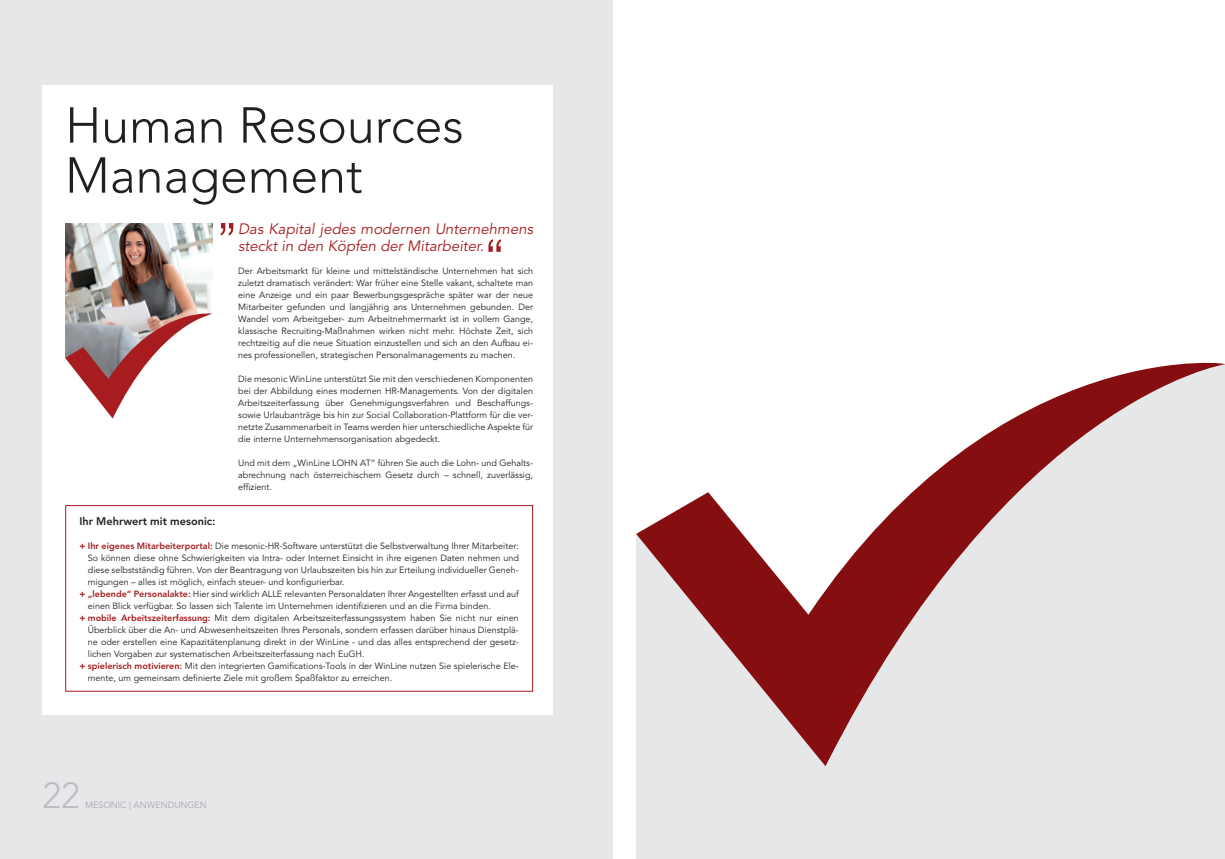
<style>
.page{position:relative;width:1225px;height:859px;background:#fff}
.page>*{position:absolute;margin:0;border:0;box-sizing:border-box;transform-origin:0 0}
.t1{font:300 50px "Avenir LT Pro";color:#231f20}
.t2{font:300 36px "Avenir LT Pro";color:#bcbdc0}
.t3{font:italic 15px/17px "Avenir LT Pro";color:#a61c1f}
.t4{font:800 11px "Avenir LT Pro";color:#231f20}
.t5{font:9px/12px "Avenir LT Pro";color:#231f20;text-align:justify}
.t6{font:9px "Avenir LT Pro";color:#a8a9ad}
.s1{font-weight:900;color:#a61c1f}
.s2{font-weight:800;color:#a61c1f}
</style>
<div class="page">
<div style="left:0;top:0;width:612px;height:859px;background:#e6e7e9"></div>
<div style="left:43px;top:85px;width:510px;height:629px;background:#fff"></div>
<img style="left:65px;top:223px;width:148px;height:81px">
<svg style="left:65px;top:304px;width:148px;height:115px"></svg>
<svg style="left:221px;top:223px;width:12px;height:12px"></svg>
<svg style="left:488px;top:239px;width:13px;height:13px"></svg>
<div style="left:65px;top:505px;width:468px;height:187px;border:1px solid #a61c1f"></div>
<div style="left:636px;top:780px;width:589px;height:79px;background:#e6e7e9"></div>
<div style="left:636px;top:766px;width:589px;height:14px;background:#e6e7e9"></div>
<svg style="left:636px;top:362px;width:589px;height:404px;fill:#e6e7e9"></svg>
<div style="left:1140px;top:635px;width:54px;height:73px;background:#e6e7e9"></div>
<div style="left:930px;top:748px;width:54px;height:32px;background:#e6e7e9"></div>
<p class="t1" style="left:65px;top:96px;width:400px">Human Resources</p>
<p class="t1" style="left:65px;top:146px;width:299px">Management</p>
<p class="t3" style="left:238px;top:221px;width:296px">Das Kapital jedes modernen Unternehmens steckt in den Köpfen der Mitarbeiter.</p>
<p class="t5" style="left:238px;top:265px;width:296px">Der Arbeitsmarkt für kleine und mittelständische Unternehmen hat sich zuletzt dramatisch verändert: War früher eine Stelle vakant, schaltete man eine Anzeige und ein paar Bewerbungsgespräche später war der neue Mitarbeiter gefunden und langjährig ans Unternehmen gebunden. Der Wandel vom Arbeitgeber- zum Arbeitnehmermarkt ist in vollem Gange, klassische Recruiting-Maßnahmen wirken nicht mehr. Höchste Zeit, sich rechtzeitig auf die neue Situation einzustellen und sich an den Aufbau ei&shy;nes professionellen, strategischen Personalmanagements zu machen.</p>
<p class="t5" style="left:238px;top:373px;width:296px">Die mesonic WinLine unterstützt Sie mit den verschiedenen Komponenten bei der Abbildung eines modernen HR-Managements. Von der digitalen Arbeitszeiterfassung über Genehmigungsverfahren und Beschaffungs&shy;sowie Urlaubanträge bis hin zur Social Collaboration-Plattform für die ver&shy;netzte Zusammenarbeit in Teams werden hier unterschiedliche Aspekte für die interne Unternehmensorganisation abgedeckt.</p>
<p class="t5" style="left:238px;top:457px;width:296px">Und mit dem „WinLine LOHN AT“ führen Sie auch die Lohn- und Gehalts&shy;abrechnung nach österreichischem Gesetz durch – schnell, zuverlässig, effizient.</p>
<p class="t4" style="left:79px;top:515px;width:138px">Ihr Mehrwert mit mesonic:</p>
<p class="t5" style="left:88px;top:540px;width:432px;text-indent:-9px"><span class="s1">+</span> <span class="s2">Ihr eigenes Mitarbeiterportal:</span> Die mesonic-HR-Software unterstützt die Selbstverwaltung Ihrer Mitarbeiter:<br>So können diese ohne Schwierigkeiten via Intra- oder Internet Einsicht in ihre eigenen Daten nehmen und diese selbstständig führen. Von der Beantragung von Urlaubszeiten bis hin zur Erteilung individueller Geneh&shy;migungen – alles ist möglich, einfach steuer- und konfigurierbar.</p>
<p class="t5" style="left:88px;top:588px;width:432px;text-indent:-9px"><span class="s1">+</span> <span class="s2">„lebende“ Personalakte:</span> Hier sind wirklich ALLE relevanten Personaldaten Ihrer Angestellten erfasst und auf einen Blick verfügbar. So lassen sich Talente im Unternehmen identifizieren und an die Firma binden.</p>
<p class="t5" style="left:88px;top:612px;width:432px;text-indent:-9px"><span class="s1">+</span> <span class="s2">mobile Arbeitszeiterfassung:</span> Mit dem digitalen Arbeitszeiterfassungssystem haben Sie nicht nur einen Überblick über die An- und Abwesenheitszeiten Ihres Personals, sondern erfassen darüber hinaus Dienstplä&shy;ne oder erstellen eine Kapazitätenplanung direkt in der WinLine - und das alles entsprechend der gesetz&shy;lichen Vorgaben zur systematischen Arbeitszeiterfassung nach EuGH.</p>
<p class="t5" style="left:88px;top:660px;width:432px;text-indent:-9px"><span class="s1">+</span> <span class="s2">spielerisch motivieren:</span> Mit den integrierten Gamifications-Tools in der WinLine nutzen Sie spielerische Ele&shy;mente, um gemeinsam definierte Ziele mit großem Spaßfaktor zu erreichen.</p>
<p class="t2" style="left:43px;top:774px;width:39px">22</p>
<p class="t6" style="left:85px;top:799px;width:123px">MESONIC | ANWENDUNGEN</p>
</div>
